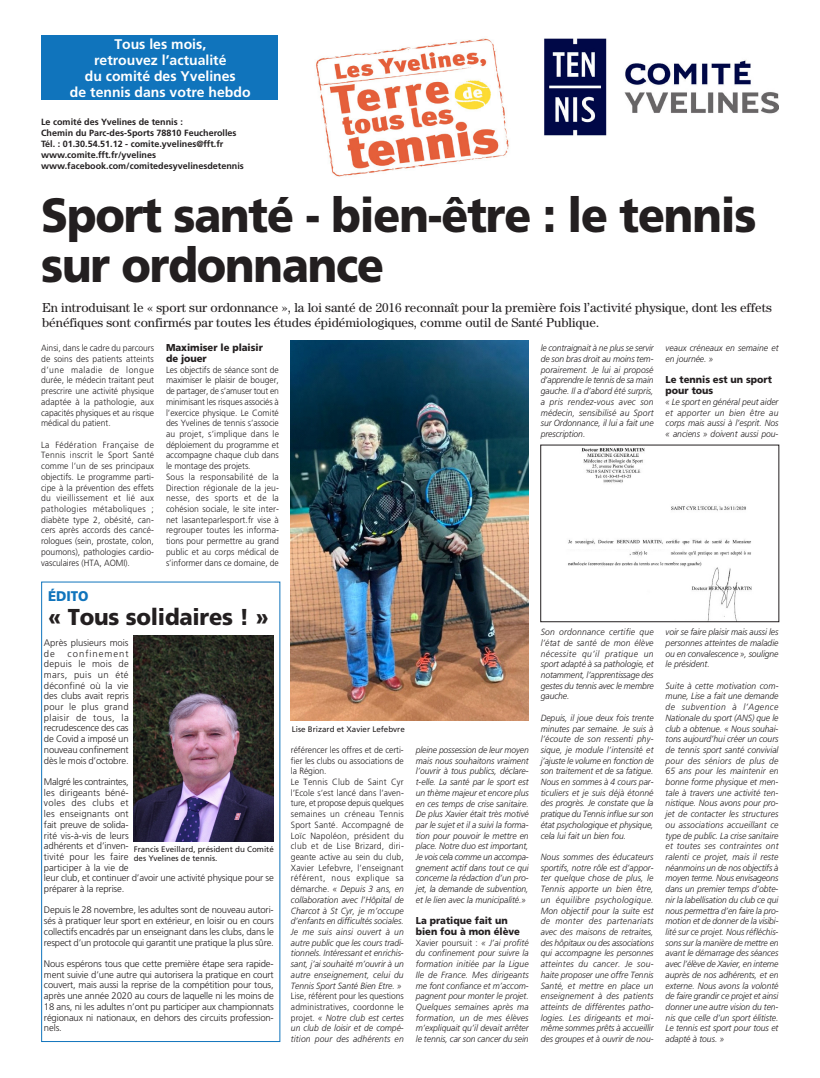
<style>
.page{position:relative;width:820px;height:1078px;background:#fff}
.page>*{position:absolute;margin:0;border:0;box-sizing:border-box;transform-origin:0 0}
.t1{font:900 48px/50px "PBH Fruti";letter-spacing:-.025em;color:#231f20;scale:.92 1}
.t2{font:900 23px "PBH Fruti";letter-spacing:-.01em;color:#231f20;scale:.95 1}
.t3{font:14px/16px "PBH Frutibol";color:#fff;text-align:center}
.t4{font:900 14px "PBH Fruti";letter-spacing:-.01em;color:#1074bc;scale:.95 1}
.t5{font:13px/15px "PBH Century";color:#231f20}
.t6{font:900 10px/10.7px "PBH Fruti";color:#231f20;scale:.95 1}
.t7{font:300 9.5px/10.7px "PBH Fruti";letter-spacing:-.015em;color:#231f20;text-align:justify}
.t8{font:italic 300 9px/10.7px "PBH Fruti";letter-spacing:-.005em;color:#231f20;text-align:justify;scale:.95 1}
.t9{font:300 9px/10.7px "PBH Fruti";color:#231f20;text-align:justify;scale:.95 1}
.t10{font:9px/11px "PBH Frutibol";color:#231f20}
.t11{font:8px/9px "PBH Fruti Reg";color:#231f20}
.s1{font-style:italic}
.s2{font-style:normal}
</style>
<div class="page">
<img style="left:544px;top:38px;width:234px;height:98px">
<img style="left:316px;top:38px;width:193px;height:139px">
<div style="left:41px;top:35px;width:237px;height:65px;background:#1074bc"></div>
<div style="left:41px;top:581px;width:239px;height:460px;border:1px solid #1074bc"></div>
<img style="left:134px;top:635px;width:140px;height:205px">
<img style="left:291px;top:340px;width:237px;height:380px">
<img style="left:568px;top:448px;width:184px;height:172px">
<div style="left:540px;top:444px;width:239px;height:178px;border:1px solid #231f20"></div>
<h3 class="t3" style="left:70px;top:36px;width:182px">Tous les mois,<br>retrouvez l’actualité<br>du comité des Yvelines<br>de tennis dans votre hebdo</h3>
<p class="t10" style="left:41px;top:116px;width:204px">Le comité des Yvelines de tennis :<br>Chemin du Parc-des-Sports 78810 Feucherolles Tél. : 01.30.54.51.12 - comite.yvelines@fft.fr www.comite.fft.fr/yvelines www.facebook.com/comitedesyvelinesdetennis</p>
<h1 class="t1" style="left:41px;top:190px;width:778px">Sport santé - bien-être : le tennis sur ordonnance</h1>
<h3 class="t5" style="left:42px;top:300px;width:731px">En introduisant le « sport sur ordonnance », la loi santé de 2016 reconnaît pour la première fois l’activité physique, dont les effets bénéfiques sont confirmés par toutes les études épidémiologiques, comme outil de Santé Publique.</h3>
<p class="t9" style="left:41px;top:343px;width:120px">Ainsi, dans le cadre du parcours de soins des patients atteints d’une maladie de longue durée, le médecin traitant peut prescrire une activité physique adaptée à la pathologie, aux capacités physiques et au risque médical du patient.</p>
<p class="t9" style="left:41px;top:439px;width:120px">La Fédération Française de Tennis inscrit le Sport Santé comme l’un de ses principaux objectifs. Le programme parti&shy;cipe à la prévention des effets du vieillissement et lié aux pathologies métaboliques ; diabète type 2, obésité, can&shy;cers après accords des cancé&shy;rologues (sein, prostate, colon, poumons), pathologies cardio&shy;vasculaires (HTA, AOMI).</p>
<p class="t6" style="left:166px;top:342px;width:103px">Maximiser le plaisir de jouer</p>
<p class="t9" style="left:166px;top:364px;width:120px;text-align:left">Les objectifs de séance sont de maximiser le plaisir de bouger, de partager, de s’amuser tout en minimisant les risques associés à l’exercice physique. Le Comité des Yvelines de tennis s’associe au projet, s’implique dans le déploiement du programme et accompagne chaque club dans le montage des projets.<br>Sous la responsabilité de la<br>Direction régionale de la jeu&shy;nesse, des sports et de la cohésion sociale, le site inter&shy;net lasanteparlesport.fr vise à regrouper toutes les informa&shy;tions pour permettre au grand public et au corps médical de s’informer dans ce domaine, de</p>
<h3 class="t4" style="left:48px;top:587px;width:44px">édito</h3>
<h2 class="t2" style="left:48px;top:603px;width:233px">« Tous solidaires ! »</h2>
<p class="t7" style="left:44px;top:637px;width:86px">Après plusieurs mois de</p>
<p class="t7" style="left:44px;top:648px;width:86px;text-indent:24px">confinement depuis le mois de mars, puis un été déconfiné où la vie des clubs avait repris pour le plus grand plaisir de tous, la recrudescence des cas de Covid a imposé un nouveau confinement dès le mois d’octobre.</p>
<p class="t7" style="left:44px;top:776px;width:231px;text-align:left">Malgré les contraintes,<br>les dirigeants béné-<br>voles des clubs et<br>les enseignants ont<br>fait preuve de solida-<br>rité vis-à-vis de leurs<br>adhérents et d’inven-<br>tivité pour les faire<br>participer à la vie de<br>leur club, et continuer d’avoir une activité physique pour se préparer à la reprise.</p>
<p class="t7" style="left:44px;top:904px;width:231px">Depuis le 28 novembre, les adultes sont de nouveau autori&shy;sés à pratiquer leur sport en extérieur, en loisir ou en cours collectifs encadrés par un enseignant dans les clubs, dans le respect d’un protocole qui garantit une pratique la plus sûre.</p>
<p class="t7" style="left:44px;top:958px;width:231px">Nous espérons tous que cette première étape sera rapide&shy;ment suivie d’une autre qui autorisera la pratique en court couvert, mais aussi la reprise de la compétition pour tous, après une année 2020 au cours de laquelle ni les moins de 18 ans, ni les adultes n’ont pu participer aux championnats régionaux ni nationaux, en dehors des circuits profession&shy;nels.</p>
<p class="t11" style="left:134px;top:844px;width:141px">Francis Eveillard, président du Comité des Yvelines de tennis.</p>
<p class="t8" style="left:540px;top:343px;width:120px">le contraignait à ne plus se servir de son bras droit au moins tem&shy;porairement. Je lui ai proposé d’apprendre le tennis de sa main gauche. Il a d’abord été surpris, a pris rendez-vous avec son médecin, sensibilisé au Sport sur Ordonnance, il lui a fait une prescription.</p>
<p class="t8" style="left:665px;top:343px;width:120px">veaux créneaux en semaine et en journée. »</p>
<p class="t6" style="left:665px;top:374px;width:113px">Le tennis est un sport pour tous</p>
<p class="t8" style="left:665px;top:396px;width:120px">« Le sport en général peut aider et apporter un bien être au corps mais aussi à l’esprit. Nos « anciens » doivent aussi pou-</p>
<p class="t11" style="left:292px;top:724px;width:114px">Lise Brizard et Xavier Lefebvre</p>
<p class="t9" style="left:291px;top:744px;width:120px;text-align:left">référencer les offres et de certi&shy;fier les clubs ou associations de la Région.<br>Le Tennis Club de Saint Cyr l’Ecole s’est lancé dans l’aven&shy;ture, et propose depuis quelques semaines un créneau Tennis<br>Sport Santé. Accompagné de<br>Loïc Napoléon, président du club et de Lise Brizard, diri&shy;geante active au sein du club,<br>Xavier Lefebvre, l’enseignant référent, nous explique sa démarche. <span class="s1">« Depuis 3 ans, en collaboration avec l’Hôpital de<br>Charcot à St Cyr, je m’occupe d’enfants en difficultés sociales.<br>Je me suis ainsi ouvert à un autre public que les cours tradi&shy;tionnels. Intéressant et enrichis&shy;sant, j’ai souhaité m’ouvrir à un autre enseignement, celui du<br>Tennis Sport Santé Bien Etre. »</span></p>
<p class="t8" style="left:291px;top:990px;width:120px"><span class="s2">Lise, référent pour les questions administratives, coordonne le projet.</span> « Notre club est certes un club de loisir et de compé&shy;tition pour des adhérents en</p>
<p class="t8" style="left:415px;top:744px;width:120px">pleine possession de leur moyen mais nous souhaitons vraiment l’ouvrir à tous publics, déclare&shy;t-elle. La santé par le sport est un thème majeur et encore plus en ces temps de crise sanitaire.<br>De plus Xavier était très motivé par le sujet et il a suivi la forma&shy;tion pour pouvoir le mettre en place. Notre duo est important, Je vois cela comme un accompa&shy;gnement actif dans tout ce qui concerne la rédaction d’un pro&shy;jet, la demande de subvention, et le lien avec la municipalité.»</p>
<p class="t6" style="left:415px;top:915px;width:111px">La pratique fait un bien fou à mon élève</p>
<p class="t8" style="left:415px;top:937px;width:120px"><span class="s2">Xavier poursuit :</span> « J’ai profité du confinement pour suivre la formation initiée par la Ligue Ile de France. Mes dirigeants me font confiance et m’accom&shy;pagnent pour monter le projet.<br>Quelques semaines après ma formation, un de mes élèves m’expliquait qu’il devait arrêter le tennis, car son cancer du sein</p>
<p class="t8" style="left:540px;top:626px;width:120px">Son ordonnance certifie que l’état de santé de mon élève nécessite qu’il pratique un sport adapté à sa pathologie, et notamment, l’apprentissage des gestes du tennis avec le membre gauche.</p>
<p class="t8" style="left:540px;top:712px;width:120px">Depuis, il joue deux fois trente minutes par semaine. Je suis à l’écoute de son ressenti phy&shy;sique, je module l’intensité et j’ajuste le volume en fonction de son traitement et de sa fatigue.<br>Nous en sommes à 4 cours par&shy;ticuliers et je suis déjà étonné des progrès. Je constate que la pratique du Tennis influe sur son état psychologique et physique, cela lui fait un bien fou.</p>
<p class="t8" style="left:540px;top:851px;width:120px">Nous sommes des éducateurs sportifs, notre rôle est d’appor&shy;ter quelque chose de plus, le Tennis apporte un bien être, un équilibre psychologique.<br>Mon objectif pour la suite est de monter des partenariats avec des maisons de retraites, des hôpitaux ou des associations qui accompagne les personnes atteintes du cancer. Je sou&shy;haite proposer une offre Tennis Santé, et mettre en place un enseignement à des patients atteints de différentes patho&shy;logies. Les dirigeants et moi&shy;même sommes prêts à accueillir des groupes et à ouvrir de nou-</p>
<p class="t8" style="left:665px;top:626px;width:120px">voir se faire plaisir mais aussi les personnes atteintes de maladie ou en convalescence », souligne le président.</p>
<p class="t8" style="left:665px;top:680px;width:120px">Suite à cette motivation com&shy;mune, Lise a fait une demande de subvention à l’Agence Nationale du sport (ANS) que le club a obtenue. « Nous souhai&shy;tons aujourd’hui créer un cours de tennis sport santé convivial pour des séniors de plus de 65 ans pour les maintenir en bonne forme physique et men&shy;tale à travers une activité ten&shy;nistique. Nous avons pour pro&shy;jet de contacter les structures ou associations accueillant ce type de public. La crise sanitaire et toutes ses contraintes ont ralenti ce projet, mais il reste néanmoins un de nos objectifs à moyen terme. Nous envisageons dans un premier temps d’obte&shy;nir la labellisation du club ce qui nous permettra d’en faire la pro&shy;motion et de donner de la visibi&shy;lité sur ce projet. Nous réfléchis&shy;sons sur la manière de mettre en avant le démarrage des séances avec l’élève de Xavier, en interne auprès de nos adhérents, et en externe. Nous avons la volonté de faire grandir ce projet et ainsi donner une autre vision du ten&shy;nis que celle d’un sport élitiste.<br>Le tennis est sport pour tous et adapté à tous. »</p>
</div>
